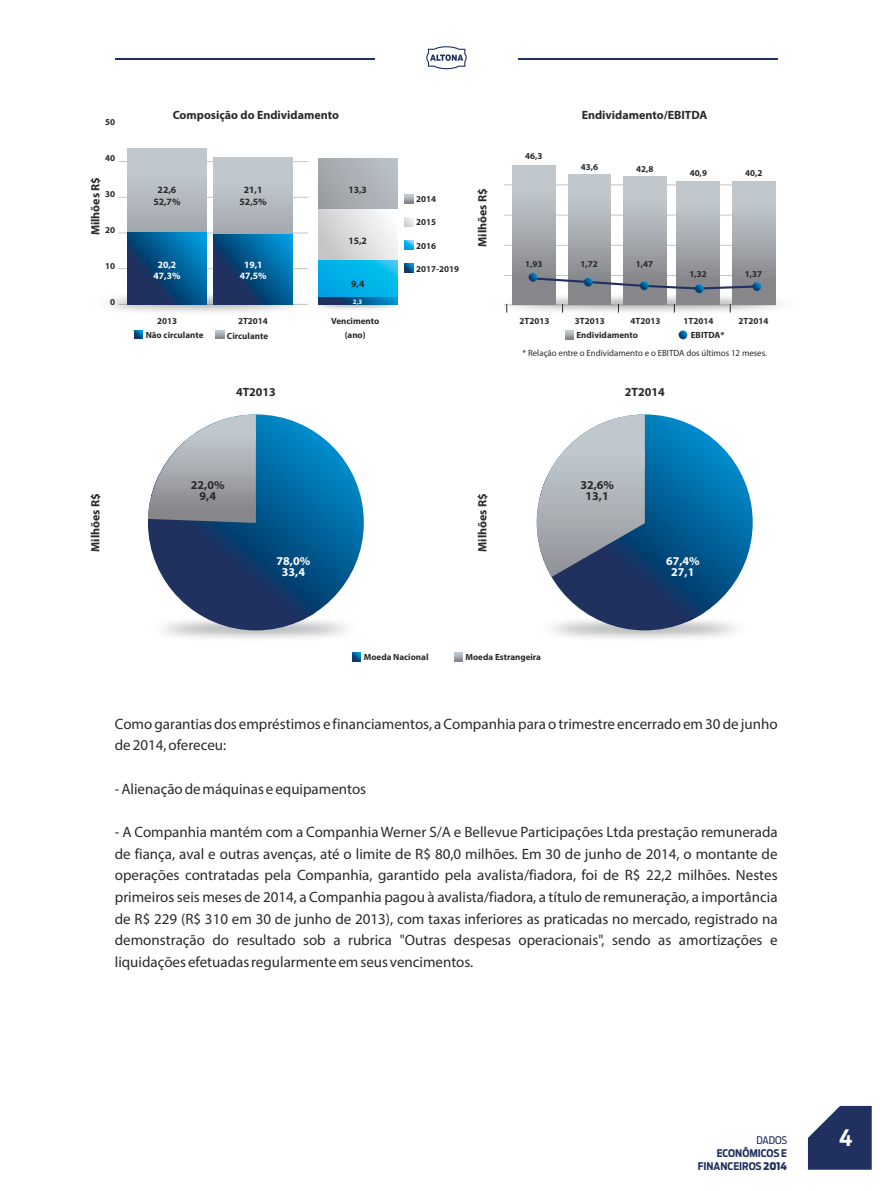
<style>
.page{position:relative;width:893px;height:1191px;background:#fff}
.page>*{position:absolute;margin:0;border:0;box-sizing:border-box;transform-origin:0 0}
.t1{font:700 22.5px "Ford Antenna Cond";color:#fefefe}
.t2{font:15px/21.6px "Myriad Pro";color:#2a2a29}
.t3{font:700 12px/10.6px "Myriad Pro";color:#2a2a29;text-align:center}
.t4{font:700 12px/10.6px "Myriad Pro";color:#fefefe;text-align:center}
.t5{font:700 10.5px/12.6px "Ford Antenna Cond";color:#20315f;text-align:right}
.t6{font:10.5px "Ford Antenna Cond";letter-spacing:-.01em;color:#20315f}
.t7{font:700 9.75px/12px "Myriad Pro";color:#2a2a29;text-align:center}
.t8{font:700 9.75px/10.8px "Myriad Pro";color:#fefefe;text-align:center}
.t9{font:700 9px/13.4px "Myriad Pro";color:#2a2a29;text-align:center}
.t10{font:9px "Myriad Pro";color:#2a2a29}
.t11{font:700 6.75px "Myriad Pro";color:#fefefe}
.s1{font-weight:900}
</style>
<div class="page">
<img style="left:327px;top:293px;width:71px;height:16px">
<svg style="left:318px;top:158px;width:79px;height:146px;background:#61acc7"></svg>
<img style="left:318px;top:210px;width:79px;height:49px">
<hr style="left:504px;top:184px;width:271px;height:1px;background:#c4c5c5">
<hr style="left:504px;top:215px;width:271px;height:1px;background:#c4c5c5">
<hr style="left:504px;top:245px;width:271px;height:1px;background:#c4c5c5">
<hr style="left:504px;top:275px;width:271px;height:1px;background:#c4c5c5">
<svg style="left:426px;top:46px;width:41px;height:23px"></svg>
<hr style="left:115px;top:59px;width:260px;height:1px;background:#20315f">
<hr style="left:518px;top:59px;width:260px;height:1px;background:#20315f">
<hr style="left:119px;top:268px;width:189px;height:1px;background:#c4c5c5">
<hr style="left:119px;top:232px;width:189px;height:1px;background:#c4c5c5">
<hr style="left:119px;top:197px;width:189px;height:1px;background:#c4c5c5">
<hr style="left:119px;top:161px;width:189px;height:1px;background:#c4c5c5">
<img style="left:108px;top:287px;width:219px;height:25px">
<div style="left:214px;top:158px;width:79px;height:34px;background:#c0c8cd"></div>
<img style="left:214px;top:192px;width:79px;height:43px">
<img style="left:214px;top:235px;width:79px;height:69px">
<div style="left:127px;top:148px;width:80px;height:37px;background:#c0c8cd"></div>
<img style="left:127px;top:232px;width:80px;height:72px">
<svg style="left:405px;top:264px;width:8px;height:8px"></svg>
<svg style="left:405px;top:241px;width:8px;height:8px"></svg>
<svg style="left:405px;top:218px;width:8px;height:8px"></svg>
<svg style="left:405px;top:195px;width:8px;height:8px"></svg>
<svg style="left:216px;top:330px;width:8px;height:9px"></svg>
<svg style="left:134px;top:330px;width:9px;height:9px"></svg>
<img style="left:504px;top:287px;width:274px;height:26px">
<svg style="left:565px;top:330px;width:9px;height:9px"></svg>
<svg style="left:679px;top:330px;width:8px;height:9px"></svg>
<svg style="left:148px;top:417px;width:216px;height:213px"></svg>
<img style="left:148px;top:414px;width:216px;height:216px;border-radius:50%">
<div style="left:148px;top:502px;width:108px;height:21px;background:#87878b"></div>
<svg style="left:148px;top:414px;width:108px;height:20px"></svg>
<img style="left:148px;top:434px;width:108px;height:75px">
<svg style="left:545px;top:424px;width:208px;height:206px"></svg>
<img style="left:537px;top:414px;width:216px;height:216px;border-radius:50%">
<svg style="left:545px;top:414px;width:100px;height:38px;fill:#c0c8cd"></svg>
<img style="left:537px;top:452px;width:108px;height:125px">
<svg style="left:352px;top:652px;width:9px;height:9px"></svg>
<svg style="left:454px;top:652px;width:9px;height:9px"></svg>
<svg style="left:808px;top:1106px;width:64px;height:63px;background:#3d4b73"></svg>
<div style="left:568px;top:271px;width:43px;height:33px;background:#87878b"></div>
<div style="left:568px;top:174px;width:43px;height:31px;background:#c0c8cd"></div>
<div style="left:623px;top:271px;width:43px;height:33px;background:#87878b"></div>
<div style="left:623px;top:176px;width:43px;height:30px;background:#c0c8cd"></div>
<div style="left:513px;top:268px;width:42px;height:36px;background:#87878b"></div>
<div style="left:513px;top:165px;width:42px;height:33px;background:#c0c8cd"></div>
<img style="left:513px;top:198px;width:42px;height:79px">
<div style="left:677px;top:272px;width:43px;height:32px;background:#87878b"></div>
<div style="left:677px;top:181px;width:43px;height:29px;background:#c0c8cd"></div>
<div style="left:732px;top:272px;width:43px;height:32px;background:#87878b"></div>
<div style="left:732px;top:181px;width:43px;height:29px;background:#c0c8cd"></div>
<svg style="left:529px;top:273px;width:232px;height:20px"></svg>
<p class="t9" style="left:105px;top:116px;width:11px">50</p>
<p class="t9" style="left:105px;top:152px;width:11px">40</p>
<p class="t9" style="left:105px;top:188px;width:11px">30</p>
<p class="t9" style="left:105px;top:224px;width:11px">20</p>
<p class="t9" style="left:105px;top:260px;width:11px">10</p>
<p class="t9" style="left:110px;top:296px;width:6px">0</p>
<p class="t3" style="left:91px;top:235px;width:60px;rotate:-90deg">Milhões R$</p>
<p class="t3" style="left:173px;top:111px;width:168px">Composição do Endividamento</p>
<p class="t3" style="left:582px;top:111px;width:127px">Endividamento/EBITDA</p>
<p class="t9" style="left:525px;top:150px;width:19px">46,3</p>
<p class="t9" style="left:581px;top:161px;width:19px">43,6</p>
<p class="t9" style="left:636px;top:163px;width:19px">42,8</p>
<p class="t9" style="left:690px;top:167px;width:19px">40,9</p>
<p class="t9" style="left:745px;top:167px;width:19px">40,2</p>
<p class="t7" style="left:153px;top:185px;width:29px">22,6<br>52,7%</p>
<p class="t7" style="left:240px;top:185px;width:29px">21,1<br>52,5%</p>
<p class="t7" style="left:348px;top:185px;width:20px">13,3</p>
<p class="t7" style="left:348px;top:236px;width:20px">15,2</p>
<p class="t9" style="left:416px;top:193px;width:21px">2014</p>
<p class="t9" style="left:416px;top:216px;width:21px">2015</p>
<p class="t9" style="left:416px;top:240px;width:21px">2016</p>
<p class="t3" style="left:478px;top:247px;width:60px;rotate:-90deg">Milhões R$</p>
<p class="t8" style="left:154px;top:260px;width:29px">20,2<br>47,3%</p>
<p class="t9" style="left:146px;top:315px;width:59px;line-height:14px;text-align:left;text-indent:11px">2013<br>Não circulante</p>
<p class="t8" style="left:240px;top:260px;width:29px">19,1<br>47,5%</p>
<p class="t9" style="left:227px;top:315px;width:43px;line-height:14.5px;text-align:right">2T2014<br>Circulante</p>
<p class="t7" style="left:351px;top:278px;width:15px">9,4</p>
<p class="t11" style="left:353px;top:298px;width:11px">2,3</p>
<p class="t9" style="left:331px;top:315px;width:50px">Vencimento (ano)</p>
<p class="t9" style="left:416px;top:263px;width:44px">2017-2019</p>
<p class="t9" style="left:525px;top:258px;width:19px">1,93</p>
<p class="t9" style="left:580px;top:258px;width:19px">1,72</p>
<p class="t9" style="left:636px;top:258px;width:19px">1,47</p>
<p class="t9" style="left:519px;top:315px;width:31px">2T2013</p>
<p class="t9" style="left:575px;top:315px;width:31px">3T2013</p>
<p class="t9" style="left:631px;top:315px;width:31px">4T2013</p>
<p class="t9" style="left:689px;top:268px;width:19px">1,32</p>
<p class="t9" style="left:683px;top:315px;width:31px">1T2014</p>
<p class="t9" style="left:745px;top:268px;width:19px">1,37</p>
<p class="t9" style="left:738px;top:315px;width:31px">2T2014</p>
<p class="t9" style="left:576px;top:329px;width:63px">Endividamento</p>
<p class="t9" style="left:691px;top:329px;width:35px">EBITDA*</p>
<p class="t10" style="left:523px;top:349px;width:246px">* Relação entre o Endividamento e o EBITDA dos últimos 12 meses.</p>
<p class="t3" style="left:236px;top:388px;width:41px">4T2013</p>
<p class="t3" style="left:625px;top:388px;width:41px">2T2014</p>
<p class="t3" style="left:191px;top:481px;width:35px">22,0%<br>9,4</p>
<p class="t3" style="left:91px;top:551px;width:60px;rotate:-90deg">Milhões R$</p>
<p class="t3" style="left:478px;top:551px;width:60px;rotate:-90deg">Milhões R$</p>
<p class="t4" style="left:277px;top:557px;width:35px">78,0%<br>33,4</p>
<p class="t9" style="left:364px;top:651px;width:66px">Moeda Nacional</p>
<p class="t9" style="left:465px;top:651px;width:77px">Moeda Estrangeira</p>
<p class="t3" style="left:580px;top:481px;width:35px">32,6%<br>13,1</p>
<p class="t4" style="left:666px;top:557px;width:35px">67,4%<br>27,1</p>
<p class="t2" style="left:115px;top:714px;width:664px">Como garantias dos empréstimos e financiamentos, a Companhia para o trimestre encerrado em 30 de junho de 2014, ofereceu:</p>
<p class="t2" style="left:115px;top:779px;width:253px">- Alienação de máquinas e equipamentos</p>
<p class="t2" style="left:115px;top:822px;width:664px;text-align:justify">- A Companhia mantém com a Companhia Werner S/A e Bellevue Participações Ltda prestação remunerada de fiança, aval e outras avenças, até o limite de R$ 80,0 milhões. Em 30 de junho de 2014, o montante de operações contratadas pela Companhia, garantido pela avalista/fiadora, foi de R$ 22,2 milhões. Nestes primeiros seis meses de 2014, a Companhia pagou à avalista/fiadora, a título de remuneração, a importância de R$ 229 (R$ 310 em 30 de junho de 2013), com taxas inferiores as praticadas no mercado, registrado na demonstração do resultado sob a rubrica "Outras despesas operacionais", sendo as amortizações e liquidações efetuadas regularmente em seus vencimentos.</p>
<p class="t6" style="left:756px;top:1136px;width:32px">DADOS</p>
<p class="t5" style="left:698px;top:1147px;width:91px">ECONÔMICOS E<br>FINANCEIROS <span class="s1">2014</span></p>
<h1 class="t1" style="left:839px;top:1128px;width:15px">4</h1>
</div>
